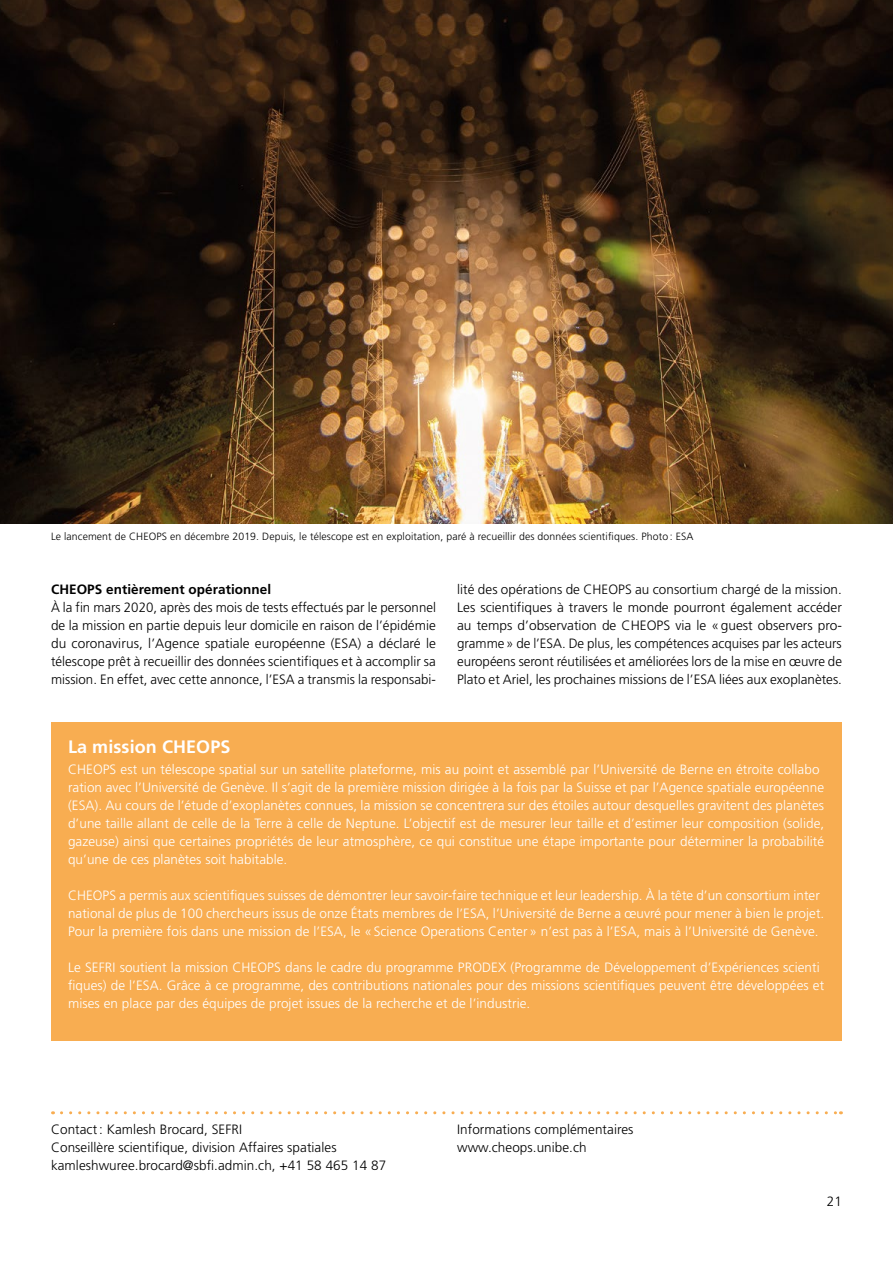
<style>
.page{position:relative;width:893px;height:1263px;background:#fff}
.page>*{position:absolute;margin:0;border:0;box-sizing:border-box;transform-origin:0 0}
.t1{font:700 18px "Frutiger LT Std";letter-spacing:.005em;color:#fff}
.t2{font:300 13.5px/18px "Frutiger LT Std";letter-spacing:.005em;color:#fff}
.t3{font:300 13.5px "Frutiger LT Std";letter-spacing:.005em;color:#000}
.t4{font:700 13.5px "Frutiger LT Std";letter-spacing:.005em;color:#000}
.t5{font:300 10.5px "Frutiger LT Std";letter-spacing:.01em;color:#000}
</style>
<div class="page">
<div style="left:51px;top:722px;width:790px;height:319px;background:#f8ad51"></div>
<img style="left:0;top:0;width:893px;height:524px">
<svg style="left:61px;top:1111px;width:780px;height:3px"></svg>
<p class="t5" style="left:51px;top:531px;width:644px">Le lancement de CHEOPS en décembre 2019. Depuis, le télescope est en exploitation, paré à recueillir des données scientifiques. Photo : ESA</p>
<p class="t4" style="left:51px;top:581px;width:222px">CHEOPS entièrement opérationnel</p>
<p class="t3" style="left:457px;top:582px;width:386px">lité des opérations de CHEOPS au consortium chargé de la mission.</p>
<p class="t3" style="left:51px;top:600px;width:386px">À la fin mars 2020, après des mois de tests effectués par le personnel</p>
<p class="t3" style="left:457px;top:600px;width:386px">Les scientifiques à travers le monde pourront également accéder</p>
<p class="t3" style="left:51px;top:618px;width:386px">de la mission en partie depuis leur domicile en raison de l’épidémie</p>
<p class="t3" style="left:457px;top:618px;width:386px">au temps d’observation de CHEOPS via le «guest observers pro-</p>
<p class="t3" style="left:51px;top:636px;width:386px">du coronavirus, l’Agence spatiale européenne (ESA) a déclaré le</p>
<p class="t3" style="left:457px;top:636px;width:386px">gramme» de l’ESA. De plus, les compétences acquises par les acteurs</p>
<p class="t3" style="left:51px;top:654px;width:386px">télescope prêt à recueillir des données scientifiques et à accomplir sa</p>
<p class="t3" style="left:457px;top:654px;width:386px">européens seront réutilisées et améliorées lors de la mise en œuvre de</p>
<p class="t3" style="left:51px;top:672px;width:386px">mission. En effet, avec cette annonce, l’ESA a transmis la responsabi-</p>
<p class="t3" style="left:457px;top:672px;width:386px">Plato et Ariel, les prochaines missions de l’ESA liées aux exoplanètes.</p>
<h4 class="t1" style="left:68px;top:736px;width:164px">La mission CHEOPS</h4>
<p class="t2" style="left:68px;top:761px;width:758px">CHEOPS est un télescope spatial sur un satellite plateforme, mis au point et assemblé par l’Université de Berne en étroite collabo ration avec l’Université de Genève. Il s’agit de la première mission dirigée à la fois par la Suisse et par l’Agence spatiale européenne (ESA). Au cours de l’étude d’exoplanètes connues, la mission se concentrera sur des étoiles autour desquelles gravitent des planètes d’une taille allant de celle de la Terre à celle de Neptune. L’objectif est de mesurer leur taille et d’estimer leur composition (solide, gazeuse) ainsi que certaines propriétés de leur atmosphère, ce qui constitue une étape importante pour déterminer la probabilité qu’une de ces planètes soit habitable.</p>
<p class="t2" style="left:68px;top:887px;width:758px">CHEOPS a permis aux scientifiques suisses de démontrer leur savoir-faire technique et leur leadership. À la tête d’un consortium inter national de plus de 100 chercheurs issus de onze États membres de l’ESA, l’Université de Berne a œuvré pour mener à bien le projet.<br>Pour la première fois dans une mission de l’ESA, le «Science Operations Center» n’est pas à l’ESA, mais à l’Université de Genève.</p>
<p class="t2" style="left:68px;top:959px;width:758px">Le SEFRI soutient la mission CHEOPS dans le cadre du programme PRODEX (Programme de Développement d’Expériences scienti fiques) de l’ESA. Grâce à ce programme, des contributions nationales pour des missions scientifiques peuvent être développées et mises en place par des équipes de projet issues de la recherche et de l’industrie.</p>
<p class="t3" style="left:51px;top:1122px;width:193px">Contact : Kamlesh Brocard, SEFRI</p>
<p class="t3" style="left:457px;top:1122px;width:178px">Informations complémentaires</p>
<p class="t3" style="left:51px;top:1140px;width:287px">Conseillère scientifique, division Affaires spatiales</p>
<p class="t3" style="left:457px;top:1140px;width:131px">www.cheops.unibe.ch</p>
<p class="t3" style="left:51px;top:1158px;width:337px">kamleshwuree.brocard@sbfi.admin.ch, +41 58 465 14 87</p>
<p class="t3" style="left:827px;top:1194px;width:17px">21</p>
</div>
